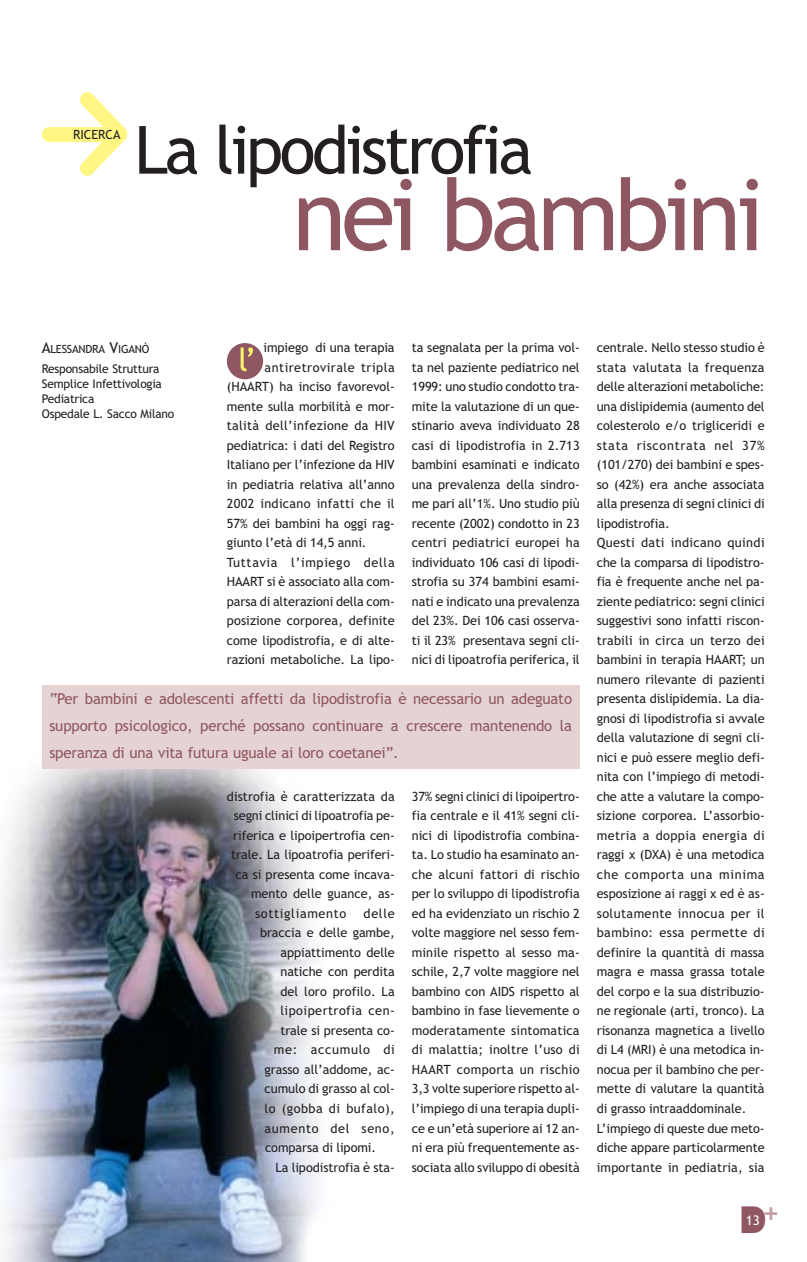
<style>
.page{position:relative;width:807px;height:1262px;background:#fff}
.page>*{position:absolute;margin:0;border:0;box-sizing:border-box;transform-origin:0 0}
.t1{font:99px "Trebuchet MS";letter-spacing:-.055em;color:#8f5761}
.t2{font:66.45px "Trebuchet MS";letter-spacing:-.055em;color:#231f1f}
.t3{font:700 37.2px "Helvetica Neue";color:#8f5761}
.t4{font:31.8px "Trebuchet MS";color:#fff66c}
.t5{font:15px/27px "Trebuchet MS";letter-spacing:-.01em;color:#8f5761;text-align:justify}
.t6{font:13.35px "Trebuchet MS";color:#fff}
.t7{font:12.75px/19.5px "Trebuchet MS";letter-spacing:-.005em;color:#231f1f;text-align:justify}
.t8{font:12.75px "Trebuchet MS";letter-spacing:.025em;color:#231f1f}
.t9{font:12.75px "Trebuchet MS";letter-spacing:.05em;color:#231f1f}
.t10{font:12.75px "Trebuchet MS";letter-spacing:.035em;color:#231f1f}
.t11{font:12.75px "Trebuchet MS";letter-spacing:.04em;color:#231f1f}
.t12{font:12.75px "Trebuchet MS";letter-spacing:.055em;color:#231f1f}
.t13{font:12.6px "Trebuchet MS";color:#231f1f}
.t14{font:12px/15px "Trebuchet MS";letter-spacing:-.015em;color:#231f1f}
.t15{font:11.25px "Trebuchet MS";letter-spacing:-.02em;color:#231f1f}
.s1{font-size:15px}
</style>
<div class="page">
<img style="left:1px;top:685px;width:377px;height:576px">
<svg style="left:745px;top:1209px;width:17px;height:22px"></svg>
<div style="left:227px;top:343px;width:36px;height:36px;background:#8f5761;border-radius:50%"></div>
<div style="left:42px;top:686px;width:538px;height:83px;background:#e5d2d3"></div>
<div style="left:42px;top:127px;width:85px;height:15px;background:#fff684;border-radius:8px"></div>
<svg style="left:80px;top:92px;width:47px;height:84px"></svg>
<p class="t13" style="left:73px;top:130px;width:49px">RICERCA</p>
<h2 class="t2" style="left:134px;top:125px;width:400px">La lipodistrofia</h2>
<h1 class="t1" style="left:292px;top:177px;width:473px">nei bambini</h1>
<p class="t15" style="left:42px;top:345px;width:109px"><span class="s1">A</span>LESSANDRA <span class="s1">V</span>IGANÒ</p>
<p class="t14" style="left:42px;top:362px;width:134px">Responsabile Struttura<br>Semplice Infettivologia<br>Pediatrica<br>Ospedale L. Sacco Milano</p>
<p class="t7" style="left:264px;top:339px;width:133px">impiego di una terapia</p>
<p class="t11" style="left:265px;top:362px;width:132px">antiretrovirale tripla</p>
<p class="t7" style="left:227px;top:378px;width:169px">(HAART) ha inciso favorevol-</p>
<p class="t7" style="left:227px;top:397px;width:169px">mente sulla morbilità e mor-</p>
<p class="t8" style="left:227px;top:421px;width:169px">talità dell’infezione da HIV</p>
<p class="t7" style="left:227px;top:436px;width:169px">pediatrica: i dati del Registro</p>
<p class="t7" style="left:227px;top:456px;width:169px">Italiano per l’infezione da HIV</p>
<p class="t7" style="left:227px;top:475px;width:169px">in pediatria relativa all’anno</p>
<p class="t8" style="left:227px;top:499px;width:169px">2002 indicano infatti che il</p>
<p class="t7" style="left:227px;top:514px;width:169px">57% dei bambini ha oggi rag-</p>
<p class="t7" style="left:227px;top:534px;width:141px">giunto l’età di 14,5 anni.</p>
<p class="t9" style="left:227px;top:557px;width:169px">Tuttavia l’impiego della</p>
<p class="t7" style="left:227px;top:573px;width:169px">HAART si è associato alla com-</p>
<p class="t7" style="left:227px;top:592px;width:169px">parsa di alterazioni della com-</p>
<p class="t7" style="left:227px;top:612px;width:169px">posizione corporea, definite</p>
<p class="t7" style="left:227px;top:631px;width:169px">come lipodistrofia, e di alte-</p>
<p class="t7" style="left:227px;top:651px;width:169px">razioni metaboliche. La lipo-</p>
<h3 class="t4" style="left:239px;top:348px;width:19px">l’</h3>
<p class="t7" style="left:412px;top:339px;width:169px">ta segnalata per la prima vol&shy;ta nel paziente pediatrico nel 1999: uno studio condotto tra&shy;mite la valutazione di un que&shy;stinario aveva individuato 28 casi di lipodistrofia in 2.713 bambini esaminati e indicato una prevalenza della sindro&shy;me pari all’1%. Uno studio più recente (2002) condotto in 23 centri pediatrici europei ha individuato 106 casi di lipodi&shy;strofia su 374 bambini esami&shy;nati e indicato una prevalenza del 23%. Dei 106 casi osserva&shy;ti il 23% presentava segni cli&shy;nici di lipoatrofia periferica, il</p>
<p class="t5" style="left:49px;top:687px;width:524px">“Per bambini e adolescenti affetti da lipodistrofia è necessario un adeguato supporto psicologico, perché possano continuare a crescere mantenendo la speranza di una vita futura uguale ai loro coetanei”.</p>
<p class="t7" style="left:227px;top:787px;width:169px">distrofia è caratterizzata da</p>
<p class="t7" style="left:234px;top:807px;width:162px">segni clinici di lipoatrofia pe-</p>
<p class="t7" style="left:233px;top:826px;width:163px">riferica e lipoipertrofia cen-</p>
<p class="t7" style="left:231px;top:846px;width:165px">trale. La lipoatrofia periferi-</p>
<p class="t7" style="left:236px;top:865px;width:161px">ca si presenta come incava-</p>
<p class="t7" style="left:251px;top:885px;width:145px">mento delle guance, as-</p>
<p class="t9" style="left:255px;top:908px;width:93px">sottigliamento</p>
<p class="t7" style="left:364px;top:904px;width:33px">delle</p>
<p class="t7" style="left:260px;top:924px;width:136px">braccia e delle gambe,</p>
<p class="t7" style="left:280px;top:943px;width:116px">appiattimento delle</p>
<p class="t7" style="left:280px;top:963px;width:116px">natiche con perdita</p>
<p class="t7" style="left:280px;top:982px;width:116px">del loro profilo. La</p>
<p class="t10" style="left:280px;top:1006px;width:116px">lipoipertrofia cen-</p>
<p class="t7" style="left:280px;top:1021px;width:116px">trale si presenta co-</p>
<p class="t9" style="left:274px;top:1045px;width:122px">me: accumulo di</p>
<p class="t7" style="left:265px;top:1060px;width:132px">grasso all’addome, ac-</p>
<p class="t7" style="left:265px;top:1080px;width:132px">cumulo di grasso al col-</p>
<p class="t10" style="left:265px;top:1103px;width:132px">lo (gobba di bufalo),</p>
<p class="t12" style="left:265px;top:1123px;width:132px">aumento del seno,</p>
<p class="t7" style="left:265px;top:1138px;width:113px">comparsa di lipomi.</p>
<p class="t7" style="left:275px;top:1158px;width:121px">La lipodistrofia è sta-</p>
<p class="t7" style="left:412px;top:787px;width:169px">37% segni clinici di lipoipertro&shy;fia centrale e il 41% segni cli&shy;nici di lipodistrofia combina&shy;ta. Lo studio ha esaminato an&shy;che alcuni fattori di rischio per lo sviluppo di lipodistrofia ed ha evidenziato un rischio 2 volte maggiore nel sesso fem&shy;minile rispetto al sesso ma&shy;schile, 2,7 volte maggiore nel bambino con AIDS rispetto al bambino in fase lievemente o moderatamente sintomatica di malattia; inoltre l’uso di HAART comporta un rischio 3,3 volte superiore rispetto al&shy;l’impiego di una terapia dupli&shy;ce e un’età superiore ai 12 an&shy;ni era più frequentemente as&shy;sociata allo sviluppo di obesità</p>
<p class="t7" style="left:597px;top:339px;width:169px;text-align:left">centrale. Nello stesso studio è stata valutata la frequenza delle alterazioni metaboliche: una dislipidemia (aumento del colesterolo e/o trigliceridi e stata riscontrata nel 37% (101/270) dei bambini e spes&shy;so (42%) era anche associata alla presenza di segni clinici di lipodistrofia.<br>Questi dati indicano quindi che la comparsa di lipodistro&shy;fia è frequente anche nel pa&shy;ziente pediatrico: segni clinici suggestivi sono infatti riscon&shy;trabili in circa un terzo dei bambini in terapia HAART; un numero rilevante di pazienti presenta dislipidemia. La dia&shy;gnosi di lipodistrofia si avvale della valutazione di segni cli&shy;nici e può essere meglio defi&shy;nita con l’impiego di metodi&shy;che atte a valutare la compo&shy;sizione corporea. L’assorbio&shy;metria a doppia energia di raggi x (DXA) è una metodica che comporta una minima esposizione ai raggi x ed è as&shy;solutamente innocua per il bambino: essa permette di definire la quantità di massa magra e massa grassa totale del corpo e la sua distribuzio&shy;ne regionale (arti, tronco). La risonanza magnetica a livello di L4 (MRI) è una metodica in&shy;nocua per il bambino che per&shy;mette di valutare la quantità di grasso intraaddominale.<br>L’impiego di queste due meto&shy;diche appare particolarmente importante in pediatria, sia</p>
<h3 class="t3" style="left:739px;top:1206px;width:29px">D</h3>
<p class="t6" style="left:746px;top:1214px;width:34px">13<sup>+</sup></p>
</div>
